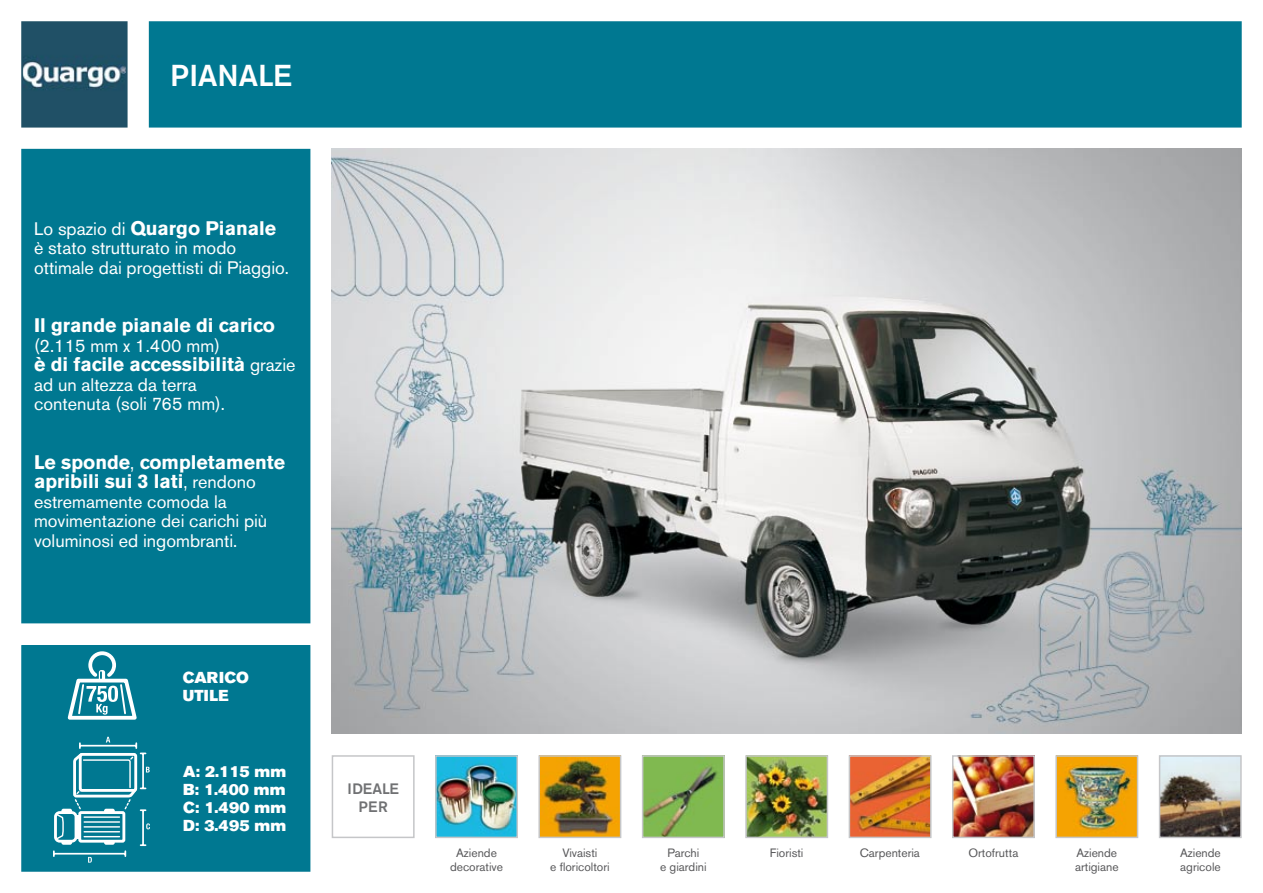
<style>
.page{position:relative;width:1263px;height:893px;background:#fff}
.page>*{position:absolute;margin:0;border:0;box-sizing:border-box;transform-origin:0 0}
.t1{font:500 30px "Akzidenz Grotesk BE";color:#fff}
.t2{font:700 19.5px/19.5px "Akzidenz Grotesk BE";color:#fff}
.t3{font:18px/19.5px "Akzidenz Grotesk BE";color:#fff}
.t4{font:15.75px/18px "Akzidenz Grotesk BE Super";color:#fff;text-align:justify}
.t5{font:500 15px/18px "Akzidenz Grotesk BE";color:#707173;text-align:center}
.t6{font:12px/13.5px "Akzidenz Grotesk BE";color:#58585a;text-align:center}
.s1{font-weight:400;font-size:18px}
</style>
<div class="page">
<div style="left:150px;top:22px;width:1091px;height:105px;background:#007891"></div>
<div style="left:149px;top:21px;width:1093px;height:107px;border:2px solid #007891"></div>
<img style="left:332px;top:149px;width:910px;height:585px">
<img style="left:24px;top:24px;width:101px;height:101px">
<div style="left:21px;top:21px;width:107px;height:107px;border:2px solid #205065"></div>
<img style="left:852px;top:758px;width:76px;height:77px">
<div style="left:849px;top:755px;width:82px;height:83px;border:2px solid #c5c6c8"></div>
<img style="left:748px;top:758px;width:77px;height:77px">
<div style="left:745px;top:755px;width:83px;height:83px;border:2px solid #c5c6c8"></div>
<img style="left:541px;top:758px;width:77px;height:77px">
<div style="left:538px;top:755px;width:83px;height:83px;border:2px solid #c5c6c8"></div>
<img style="left:645px;top:758px;width:77px;height:77px">
<div style="left:642px;top:755px;width:83px;height:83px;border:2px solid #c5c6c8"></div>
<img style="left:438px;top:758px;width:77px;height:77px">
<div style="left:435px;top:755px;width:83px;height:83px;border:2px solid #c5c6c8"></div>
<div style="left:332px;top:755px;width:83px;height:83px;border:2px solid #c5c6c8"></div>
<img style="left:1058px;top:758px;width:77px;height:77px">
<div style="left:1055px;top:755px;width:83px;height:83px;border:2px solid #c5c6c8"></div>
<img style="left:955px;top:758px;width:77px;height:77px">
<div style="left:952px;top:755px;width:83px;height:83px;border:2px solid #c5c6c8"></div>
<div style="left:22px;top:150px;width:288px;height:473px;background:#007891"></div>
<div style="left:21px;top:149px;width:289px;height:474px;border:2px solid #007891"></div>
<div style="left:22px;top:646px;width:288px;height:225px;background:#007891"></div>
<div style="left:21px;top:645px;width:289px;height:227px;border:2px solid #007891"></div>
<img style="left:1162px;top:758px;width:77px;height:77px">
<div style="left:1159px;top:755px;width:83px;height:83px;border:2px solid #c5c6c8"></div>
<svg style="left:53px;top:737px;width:97px;height:126px"></svg>
<svg style="left:68px;top:651px;width:69px;height:69px"></svg>
<h1 class="t1" style="left:170px;top:57px;width:123px">PIANALE</h1>
<p class="t2" style="left:34px;top:218px;width:244px"><span class="s1">Lo spazio di</span> Quargo Pianale</p>
<p class="t3" style="left:34px;top:238px;width:256px">è stato strutturato in modo ottimale dai progettisti di Piaggio.</p>
<p class="t2" style="left:34px;top:316px;width:242px">Il grande pianale di carico</p>
<p class="t3" style="left:34px;top:336px;width:187px">(2.115 mm x 1.400 mm)</p>
<p class="t2" style="left:34px;top:355px;width:263px">è di facile accessibilità <span class="s1">grazie</span></p>
<p class="t3" style="left:34px;top:375px;width:192px">ad un altezza da terra contenuta (soli 765 mm).</p>
<p class="t2" style="left:34px;top:452px;width:253px">Le sponde<span class="s1">,</span> completamente apribili sui 3 lati<span class="s1">, rendono</span></p>
<p class="t3" style="left:34px;top:492px;width:235px">estremamente comoda la movimentazione dei carichi più voluminosi ed ingombranti.</p>
<p class="t4" style="left:183px;top:668px;width:68px">CARICO<br>UTILE</p>
<p class="t4" style="left:183px;top:763px;width:105px">A: 2.115 mm B: 1.400 mm C: 1.490 mm D: 3.495 mm</p>
<p class="t5" style="left:347px;top:779px;width:53px">IDEALE<br>PER</p>
<p class="t6" style="left:450px;top:846px;width:55px;line-height:14.4px">Aziende decorative</p>
<p class="t6" style="left:550px;top:846px;width:61px">Vivaisti<br>e floricoltori</p>
<p class="t6" style="left:660px;top:846px;width:48px">Parchi<br>e giardini</p>
<p class="t6" style="left:770px;top:846px;width:35px">Fioristi</p>
<p class="t6" style="left:860px;top:846px;width:62px">Carpenteria</p>
<p class="t6" style="left:968px;top:846px;width:52px">Ortofrutta</p>
<p class="t6" style="left:1075px;top:846px;width:45px;text-align:left">Aziende artigiane</p>
<p class="t6" style="left:1180px;top:846px;width:42px;text-align:left">Aziende agricole</p>
</div>
